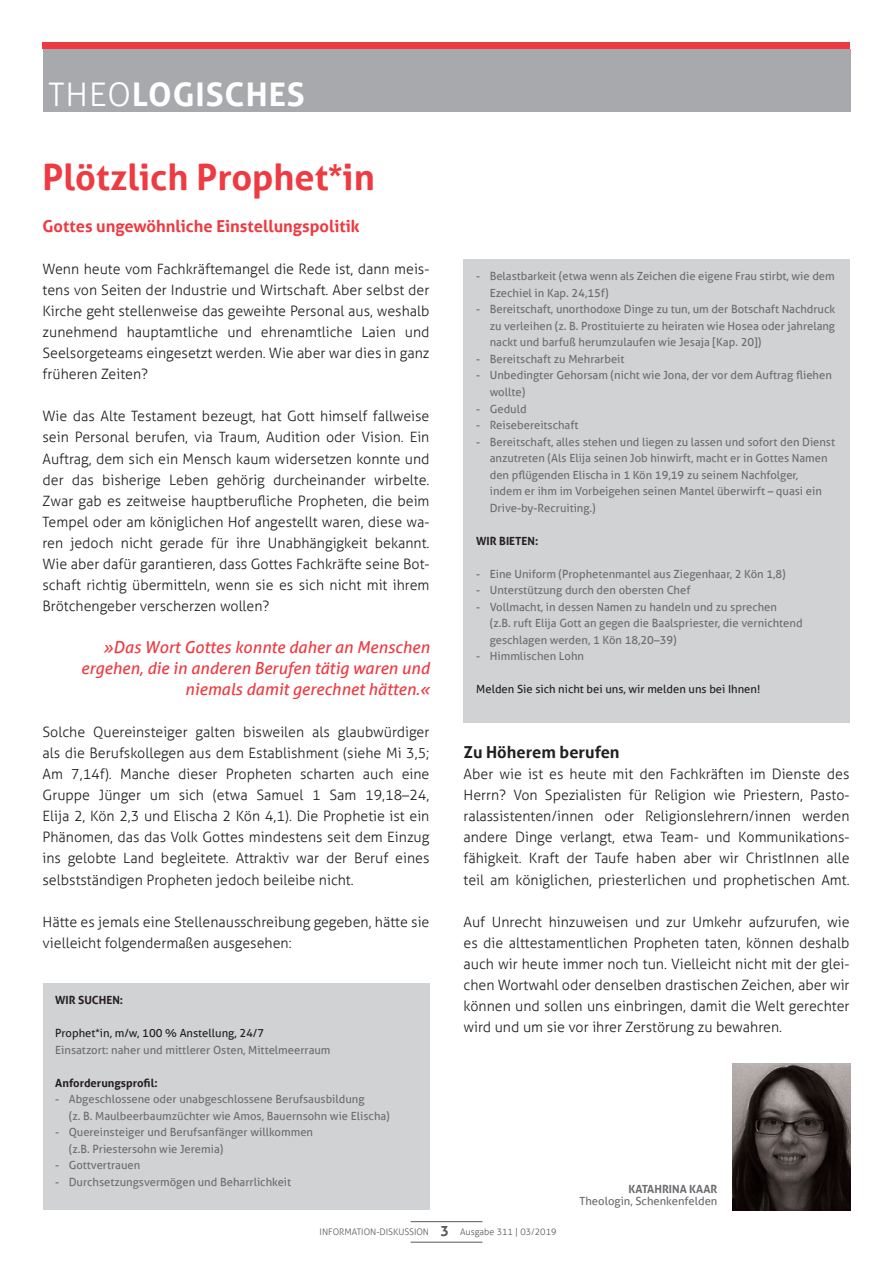
<style>
.page{position:relative;width:893px;height:1263px;background:#fff}
.page>*{position:absolute;margin:0;border:0;box-sizing:border-box;transform-origin:0 0}
.t1{font:700 36px "Aller";color:#ee3a41}
.t2{font:700 32.55px "Aller";letter-spacing:.03em;color:#fff}
.t3{font:italic 16.5px/21px "Aller";color:#ee3a41;text-align:right}
.t4{font:700 16.5px "Aller";color:#ee3a41}
.t5{font:700 16.5px "Aller";color:#231f20}
.t6{font:300 14.25px/21px "Aller";color:#231f20;text-align:justify}
.t7{font:11.25px/16.5px "Aller";color:#6c6d70}
.t8{font:11.25px "Aller";color:#231f20}
.t9{font:700 11.25px "Aller";color:#231f20}
.t10{font:700 11.25px "Aller";color:#6c6d70}
.t11{font:300 9px "Aller";color:#57585a}
.s1{font-weight:300}
.s2{font-family:"Arial"}
.s3{color:#231f20}
.s4{font-family:"Arial";color:#231f20}
.s5{font-weight:700;font-size:14.25px}
</style>
<div class="page">
<hr style="left:411px;top:1221px;width:71px;height:1px;background:#57585a">
<hr style="left:411px;top:1242px;width:71px;height:1px;background:#57585a">
<div style="left:43px;top:49px;width:807px;height:63px;background:#a8a9ad"></div>
<div style="left:43px;top:43px;width:807px;height:6px;background:#ee3a41"></div>
<img style="left:732px;top:1063px;width:118px;height:148px">
<div style="left:43px;top:983px;width:386px;height:227px;background:#d1d2d4"></div>
<div style="left:463px;top:259px;width:387px;height:464px;background:#d1d2d4"></div>
<h2 class="t2" style="left:48px;top:75px;width:258px"><span class="s1">THEO</span>LOGISCHES</h2>
<h1 class="t1" style="left:43px;top:156px;width:334px">Plötzlich Prophet<span class="s2">*</span>in</h1>
<p class="t4" style="left:43px;top:217px;width:319px">Gottes ungewöhnliche Einstellungspolitik</p>
<p class="t6" style="left:43px;top:258px;width:388px">Wenn heute vom Fachkräftemangel die Rede ist, dann meis&shy;tens von Seiten der Industrie und Wirtschaft. Aber selbst der Kirche geht stellenweise das geweihte Personal aus, weshalb zunehmend hauptamtliche und ehrenamtliche Laien und Seelsorgeteams eingesetzt werden. Wie aber war dies in ganz früheren Zeiten?</p>
<p class="t6" style="left:43px;top:405px;width:388px">Wie das Alte Testament bezeugt, hat Gott himself fallweise sein Personal berufen, via Traum, Audition oder Vision. Ein Auftrag, dem sich ein Mensch kaum widersetzen konnte und der das bisherige Leben gehörig durcheinander wirbelte.<br>Zwar gab es zeitweise hauptberufliche Propheten, die beim Tempel oder am königlichen Hof angestellt waren, diese wa&shy;ren jedoch nicht gerade für ihre Unabhängigkeit bekannt.<br>Wie aber dafür garantieren, dass Gottes Fachkräfte seine Bot&shy;schaft richtig übermitteln, wenn sie es sich nicht mit ihrem Brötchengeber verscherzen wollen?</p>
<p class="t3" style="left:81px;top:636px;width:350px">»Das Wort Gottes konnte daher an Menschen ergehen, die in anderen Berufen tätig waren und niemals damit gerechnet hätten.«</p>
<p class="t6" style="left:43px;top:721px;width:388px">Solche Quereinsteiger galten bisweilen als glaubwürdiger als die Berufskollegen aus dem Establishment (siehe Mi 3,5; Am 7,14f). Manche dieser Propheten scharten auch eine Gruppe Jünger um sich (etwa Samuel 1 Sam 19,18–24, Elija 2, Kön 2,3 und Elischa 2 Kön 4,1). Die Prophetie ist ein Phänomen, das das Volk Gottes mindestens seit dem Einzug ins gelobte Land begleitete. Attraktiv war der Beruf eines selbstständigen Propheten jedoch beileibe nicht.</p>
<p class="t6" style="left:43px;top:910px;width:388px">Hätte es jemals eine Stellenausschreibung gegeben, hätte sie vielleicht folgendermaßen ausgesehen:</p>
<p class="t9" style="left:55px;top:994px;width:69px">WIR SUCHEN:</p>
<p class="t7" style="left:55px;top:1025px;width:277px"><span class="s3">Prophet</span><span class="s4">*</span><span class="s3">in, m/w, 100 % Anstellung, 24/7<br></span>Einsatzort: naher und mittlerer Osten, Mittelmeerraum</p>
<p class="t9" style="left:55px;top:1076px;width:104px">Anforderungsprofil:</p>
<p class="t7" style="left:69px;top:1091px;width:323px;text-indent:-13px">- Abgeschlossene oder unabgeschlossene Berufsausbildung<br>(z. B. Maulbeerbaumzüchter wie Amos, Bauernsohn wie Elischa)</p>
<p class="t7" style="left:69px;top:1124px;width:246px;text-indent:-14px">- Quereinsteiger und Berufsanfänger willkommen (z.B. Priestersohn wie Jeremia)</p>
<p class="t7" style="left:55px;top:1157px;width:87px">- Gottvertrauen</p>
<p class="t7" style="left:55px;top:1174px;width:237px">- Durchsetzungsvermögen und Beharrlichkeit</p>
<p class="t7" style="left:490px;top:268px;width:346px;text-indent:-13px">- Belastbarkeit (etwa wenn als Zeichen die eigene Frau stirbt, wie dem<br>Ezechiel in Kap. 24,15f)</p>
<p class="t7" style="left:490px;top:301px;width:347px;text-align:justify;text-indent:-14px">- Bereitschaft, unorthodoxe Dinge zu tun, um der Botschaft Nachdruck zu verleihen (z. B. Prostituierte zu heiraten wie Hosea oder jahrelang nackt und barfuß herumzulaufen wie Jesaja [Kap. 20])</p>
<p class="t7" style="left:476px;top:351px;width:150px">- Bereitschaft zu Mehrarbeit</p>
<p class="t7" style="left:490px;top:368px;width:344px;text-indent:-13px">- Unbedingter Gehorsam (nicht wie Jona, der vor dem Auftrag fliehen wollte)</p>
<p class="t7" style="left:476px;top:400px;width:52px">- Geduld</p>
<p class="t7" style="left:476px;top:417px;width:104px">- Reisebereitschaft</p>
<p class="t7" style="left:490px;top:433px;width:347px;text-indent:-13px">- Bereitschaft, alles stehen und liegen zu lassen und sofort den Dienst anzutreten (Als Elija seinen Job hinwirft, macht er in Gottes Namen den pflügenden Elischa in 1 Kön 19,19 zu seinem Nachfolger,<br>indem er ihm im Vorbeigehen seinen Mantel überwirft – quasi ein Drive-by-Recruiting.)</p>
<p class="t9" style="left:476px;top:534px;width:64px">WIR BIETEN:</p>
<p class="t7" style="left:476px;top:565px;width:311px">- Eine Uniform (Prophetenmantel aus Ziegenhaar, 2 Kön 1,8)</p>
<p class="t7" style="left:476px;top:582px;width:216px">- Unterstützung durch den obersten Chef</p>
<p class="t7" style="left:490px;top:598px;width:314px;text-indent:-14px">- Vollmacht, in dessen Namen zu handeln und zu sprechen<br>(z.B. ruft Elija Gott an gegen die Baalspriester, die vernichtend geschlagen werden, 1 Kön 18,20–39)</p>
<p class="t7" style="left:476px;top:648px;width:109px">- Himmlischen Lohn</p>
<p class="t8" style="left:476px;top:683px;width:285px">Melden Sie sich nicht bei uns, wir melden uns bei Ihnen!</p>
<p class="t5" style="left:463px;top:743px;width:158px">Zu Höherem berufen</p>
<p class="t6" style="left:463px;top:763px;width:388px">Aber wie ist es heute mit den Fachkräften im Dienste des Herrn? Von Spezialisten für Religion wie Priestern, Pasto&shy;ralassistenten/innen oder Religionslehrern/innen werden andere Dinge verlangt, etwa Team- und Kommunikations&shy;fähigkeit. Kraft der Taufe haben aber wir ChristInnen alle teil am königlichen, priesterlichen und prophetischen Amt.</p>
<p class="t6" style="left:463px;top:910px;width:388px">Auf Unrecht hinzuweisen und zur Umkehr aufzurufen, wie es die alttestamentlichen Propheten taten, können deshalb auch wir heute immer noch tun. Vielleicht nicht mit der glei&shy;chen Wortwahl oder denselben drastischen Zeichen, aber wir können und sollen uns einbringen, damit die Welt gerechter wird und um sie vor ihrer Zerstörung zu bewahren.</p>
<p class="t10" style="left:628px;top:1182px;width:91px">KATAHRINA KAAR</p>
<p class="t7" style="left:579px;top:1193px;width:139px">Theologin, Schenkenfelden</p>
<p class="t11" style="left:320px;top:1226px;width:238px">INFORMATION-DISKUSSION <span class="s5">3</span> Ausgabe 311 | 03/2019</p>
</div>
